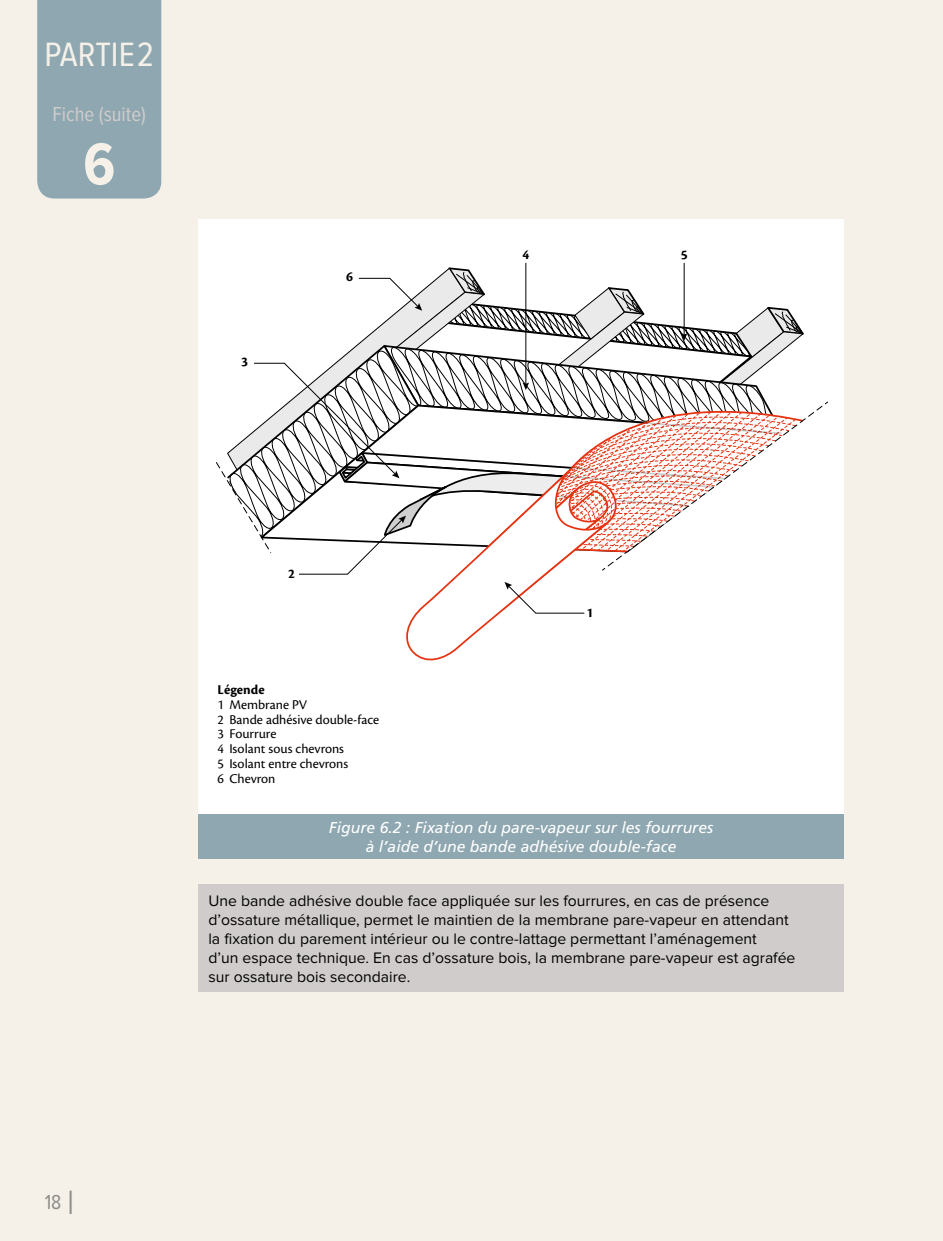
<style>
.page{position:relative;width:943px;height:1241px;background:#fff}
.page>*{position:absolute;margin:0;border:0;box-sizing:border-box;transform-origin:0 0}
.t1{font:700 61.25px "Proxima Nova Cond";color:#f5f1e9}
.t2{font:35px "Proxima Nova Cond";color:#f5f1e9}
.t3{font:21px "Proxima Nova Cond";color:#d0cccb}
.t4{font:21px "Proxima Nova Cond";color:#8e8e8a}
.t5{font:15.75px/18.9px "Proxima Nova";color:#000}
.t6{font:italic 15.75px/18.9px "Frutiger LT Std";color:#fff;text-align:center}
.t7{font:14px/14.9px "Cronos Pro";color:#000}
.t8{font:700 14px "Cronos Pro";letter-spacing:.005em;color:#000}
.s1{font-weight:300;font-size:35px}
</style>
<div class="page">
<div style="left:0;top:0;width:943px;height:1240px;background:#f5f1e9"></div>
<div style="left:37px;top:0;width:124px;height:198px;background:#8ea7b0"></div>
<div style="left:198px;top:219px;width:645px;height:595px;background:#fff"></div>
<div style="left:198px;top:814px;width:645px;height:44px;background:#8ea7b0"></div>
<div style="left:198px;top:883px;width:645px;height:108px;background:#d0cccb"></div>
<hr style="left:525px;top:263px;width:1px;height:122px;background:#000">
<hr style="left:683px;top:263px;width:1px;height:72px;background:#000">
<svg style="left:216px;top:266px;width:612px;height:395px"></svg>
<h2 class="t2" style="left:45px;top:35px;width:111px">PARTIE 2</h2>
<h3 class="t3" style="left:52px;top:103px;width:95px">Fiche (suite)</h3>
<h1 class="t1" style="left:83px;top:130px;width:34px">6</h1>
<p class="t8" style="left:241px;top:354px;width:8px">3</p>
<p class="t8" style="left:346px;top:269px;width:8px">6</p>
<p class="t8" style="left:522px;top:247px;width:8px">4</p>
<p class="t8" style="left:680px;top:247px;width:8px">5</p>
<p class="t8" style="left:288px;top:565px;width:8px">2</p>
<p class="t8" style="left:217px;top:681px;width:49px">Légende</p>
<p class="t7" style="left:217px;top:696px;width:163px">1 Membrane PV<br>2 Bande adhésive double-face<br>3 Fourrure<br>4 Isolant sous chevrons<br>5 Isolant entre chevrons<br>6 Chevron</p>
<p class="t8" style="left:586px;top:605px;width:8px">1</p>
<p class="t6" style="left:329px;top:818px;width:386px">Figure 6.2 : Fixation du pare-vapeur sur les fourrures à l’aide d’une bande adhésive double-face</p>
<p class="t5" style="left:208px;top:891px;width:588px">Une bande adhésive double face appliquée sur les fourrures, en cas de présence d’ossature métallique, permet le maintien de la membrane pare-vapeur en attendant la fixation du parement intérieur ou le contre-lattage permettant l’aménagement<br>d’un espace technique. En cas d’ossature bois, la membrane pare-vapeur est agrafée sur ossature bois secondaire.</p>
<h3 class="t4" style="left:45px;top:1190px;width:31px">18 <span class="s1">I</span></h3>
</div>
